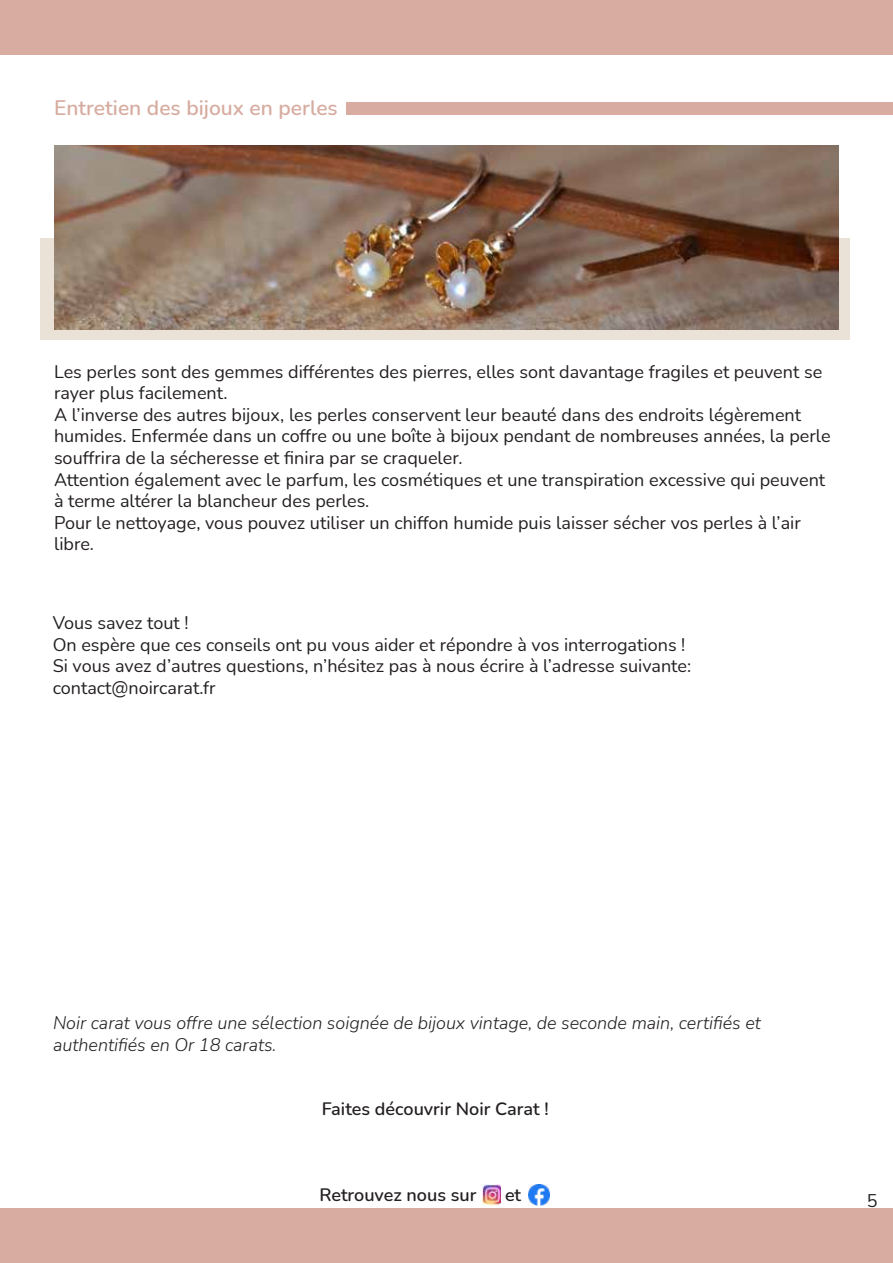
<style>
.page{position:relative;width:893px;height:1263px;background:#fff}
.page>*{position:absolute;margin:0;border:0;box-sizing:border-box;transform-origin:0 0}
.t1{font:600 21px "Nunito";color:#d7aca0}
.t2{font:18px/21.6px "Nunito";color:#231f20}
.t3{font:italic 300 18px/21.6px "Nunito";color:#231f20}
.t4{font:600 18px "Nunito";color:#231f20}
</style>
<div class="page">
<div style="left:0;top:0;width:893px;height:55px;background:#d8aca0"></div>
<div style="left:0;top:1208px;width:893px;height:55px;background:#d8aca0"></div>
<div style="left:40px;top:238px;width:810px;height:102px;background:#ebe2d7"></div>
<img style="left:54px;top:146px;width:785px;height:183px">
<div style="left:346px;top:102px;width:547px;height:13px;background:#d8aca0"></div>
<img style="left:482px;top:1184px;width:19px;height:21px">
<img style="left:528px;top:1184px;width:21px;height:21px">
<p class="t1" style="left:54px;top:93px;width:285px">Entretien des bijoux en perles</p>
<p class="t2" style="left:54px;top:360px;width:778px">Les perles sont des gemmes différentes des pierres, elles sont davantage fragiles et peuvent se rayer plus facilement.<br>A l’inverse des autres bijoux, les perles conservent leur beauté dans des endroits légèrement humides. Enfermée dans un coffre ou une boîte à bijoux pendant de nombreuses années, la perle souffrira de la sécheresse et finira par se craqueler.<br>Attention également avec le parfum, les cosmétiques et une transpiration excessive qui peuvent à terme altérer la blancheur des perles.<br>Pour le nettoyage, vous pouvez utiliser un chiffon humide puis laisser sécher vos perles à l’air libre.</p>
<p class="t2" style="left:53px;top:611px;width:640px">Vous savez tout !<br>On espère que ces conseils ont pu vous aider et répondre à vos interrogations !<br>Si vous avez d’autres questions, n’hésitez pas à nous écrire à l’adresse suivante: contact@noircarat.fr</p>
<p class="t3" style="left:53px;top:1012px;width:709px">Noir carat vous offre une sélection soignée de bijoux vintage, de seconde main, certifiés et authentifiés en Or 18 carats.</p>
<p class="t4" style="left:322px;top:1096px;width:228px">Faites découvrir Noir Carat !</p>
<p class="t4" style="left:319px;top:1182px;width:159px">Retrouvez nous sur</p>
<p class="t4" style="left:505px;top:1182px;width:18px">et</p>
<p class="t2" style="left:867px;top:1189px;width:12px">5</p>
</div>
